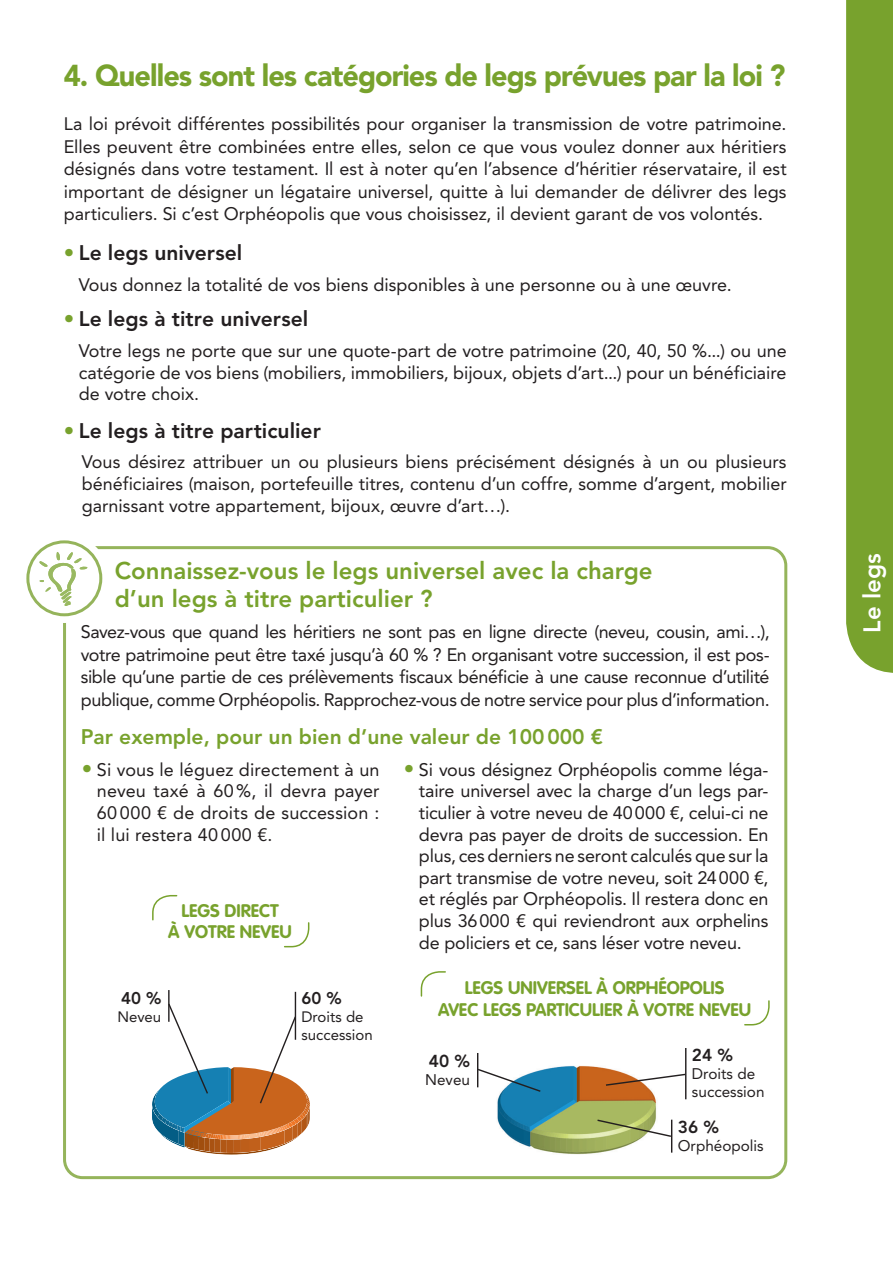
<style>
.page{position:relative;width:893px;height:1263px;background:#fff}
.page>*{position:absolute;margin:0;border:0;box-sizing:border-box;transform-origin:0 0}
.t1{font:900 30px "Avenir LT Std";letter-spacing:-.035em;color:#78a22d;scale:.96 1}
.t2{font:800 24px/28.8px "Avenir LT Std";color:#78a22d}
.t3{font:800 24px "Avenir LT Std";color:#fff}
.t4{font:800 21px "Avenir LT Std";color:#231f20}
.t5{font:800 21px "Avenir LT Std";color:#78a22d}
.t6{font:18px/21.6px "Avenir LT Std";color:#231f20;text-align:justify}
.t7{font:700 18px/21.6px "VAG Rounded Std";color:#78a22d;text-align:center}
.t8{font:800 17.25px "Avenir LT Std";color:#231f20}
.t9{font:800 16.95px "Avenir LT Std";color:#231f20}
.t10{font:15.3px/18.3px "Avenir LT Std";color:#231f20}
.t11{font:15px/18px "Avenir LT Std";color:#231f20}
.s1{color:#78a22d}
.s2{font-weight:800;font-size:21px;color:#78a22d}
</style>
<div class="page">
<div style="left:63px;top:546px;width:724px;height:633px;border:3px solid #95b45b;border-radius:18px"></div>
<div style="left:846px;top:0;width:47px;height:673px;background:#78a22d"></div>
<svg style="left:152px;top:894px;width:26px;height:27px"></svg>
<svg style="left:284px;top:922px;width:26px;height:26px"></svg>
<svg style="left:420px;top:971px;width:26px;height:26px"></svg>
<svg style="left:744px;top:1000px;width:26px;height:26px"></svg>
<div style="left:20px;top:534px;width:89px;height:89px;background:#fff;border-radius:50%"></div>
<svg style="left:28px;top:542px;width:73px;height:73px"></svg>
<svg style="left:39px;top:551px;width:51px;height:55px"></svg>
<div style="left:26px;top:540px;width:76px;height:76px;border:3px solid #95b45b;border-radius:50%"></div>
<img style="left:478px;top:1048px;width:209px;height:107px">
<svg style="left:604px;top:1073px;width:83px;height:14px"></svg>
<hr style="left:671px;top:1120px;width:1px;height:32px;background:#231f20">
<svg style="left:596px;top:1118px;width:77px;height:20px"></svg>
<svg style="left:477px;top:1067px;width:65px;height:26px"></svg>
<hr style="left:477px;top:1053px;width:1px;height:34px;background:#231f20">
<hr style="left:685px;top:1048px;width:1px;height:51px;background:#231f20">
<hr style="left:295px;top:992px;width:1px;height:48px;background:#231f20">
<hr style="left:168px;top:990px;width:2px;height:32px;background:#231f20">
<svg style="left:152px;top:1002px;width:158px;height:153px"></svg>
<h1 class="t1" style="left:64px;top:58px;width:753px">4. Quelles sont les catégories de legs prévues par la loi ?</h1>
<p class="t6" style="left:64px;top:113px;width:724px;line-height:22.5px">La loi prévoit différentes possibilités pour organiser la transmission de votre patrimoine.<br>Elles peuvent être combinées entre elles, selon ce que vous voulez donner aux héritiers désignés dans votre testament. Il est à noter qu’en l’absence d’héritier réservataire, il est important de désigner un légataire universel, quitte à lui demander de délivrer des legs particuliers. Si c’est Orphéopolis que vous choisissez, il devient garant de vos volontés.</p>
<p class="t4" style="left:64px;top:240px;width:180px"><span class="s1">•</span> Le legs universel</p>
<p class="t6" style="left:79px;top:274px;width:654px">Vous donnez la totalité de vos biens disponibles à une personne ou à une œuvre.</p>
<p class="t4" style="left:64px;top:306px;width:246px"><span class="s1">•</span> Le legs à titre universel</p>
<p class="t6" style="left:79px;top:340px;width:709px">Votre legs ne porte que sur une quote-part de votre patrimoine (20, 40, 50 %...) ou une catégorie de vos biens (mobiliers, immobiliers, bijoux, objets d’art...) pour un bénéficiaire de votre choix.</p>
<p class="t4" style="left:64px;top:418px;width:259px"><span class="s1">•</span> Le legs à titre particulier</p>
<p class="t6" style="left:82px;top:451px;width:706px">Vous désirez attribuer un ou plusieurs biens précisément désignés à un ou plusieurs bénéficiaires (maison, portefeuille titres, contenu d’un coffre, somme d’argent, mobilier garnissant votre appartement, bijoux, œuvre d’art…).</p>
<h2 class="t2" style="left:115px;top:556px;width:539px">Connaissez-vous le legs universel avec la charge d’un legs à titre particulier ?</h2>
<p class="t6" style="left:81px;top:621px;width:690px;line-height:22.5px">Savez-vous que quand les héritiers ne sont pas en ligne directe (neveu, cousin, ami…), votre patrimoine peut être taxé jusqu’à 60 % ? En organisant votre succession, il est pos&shy;sible qu’une partie de ces prélèvements fiscaux bénéficie à une cause reconnue d’utilité publique, comme Orphéopolis. Rapprochez-vous de notre service pour plus d’information.</p>
<p class="t5" style="left:81px;top:724px;width:524px">Par exemple, pour un bien d’une valeur de 100000 €</p>
<p class="t6" style="left:97px;top:759px;width:284px;text-indent:-15px"><span class="s2">•</span> Si vous le léguez directement à un neveu taxé à 60 %, il devra payer 60 000 € de droits de succession : il lui restera 40 000 €.</p>
<p class="t6" style="left:419px;top:759px;width:351px;text-indent:-15px"><span class="s2">•</span> Si vous désignez Orphéopolis comme léga&shy;taire universel avec la charge d’un legs par&shy;ticulier à votre neveu de 40000 €, celui-ci ne devra pas payer de droits de succession. En plus, ces derniers ne seront calculés que sur la part transmise de votre neveu, soit 24000 €, et réglés par Orphéopolis. Il restera donc en plus 36000 € qui reviendront aux orphelins de policiers et ce, sans léser votre neveu.</p>
<p class="t7" style="left:168px;top:900px;width:125px">LEGS DIRECT<br>À VOTRE NEVEU</p>
<p class="t9" style="left:121px;top:988px;width:42px">40 %</p>
<p class="t11" style="left:117px;top:1007px;width:45px">Neveu</p>
<p class="t9" style="left:301px;top:988px;width:42px">60 %</p>
<p class="t11" style="left:301px;top:1007px;width:73px">Droits de succession</p>
<p class="t7" style="left:438px;top:977px;width:314px">LEGS UNIVERSEL À ORPHÉOPOLIS<br>AVEC LEGS PARTICULIER À VOTRE NEVEU</p>
<p class="t8" style="left:429px;top:1050px;width:43px">40 %</p>
<p class="t10" style="left:425px;top:1071px;width:46px">Neveu</p>
<p class="t8" style="left:692px;top:1044px;width:43px">24 %</p>
<p class="t10" style="left:692px;top:1065px;width:74px">Droits de succession</p>
<p class="t8" style="left:678px;top:1117px;width:43px">36 %</p>
<p class="t10" style="left:678px;top:1137px;width:87px">Orphéopolis</p>
<h2 class="t3" style="left:858px;top:632px;width:81px;rotate:-90deg">Le legs</h2>
</div>
